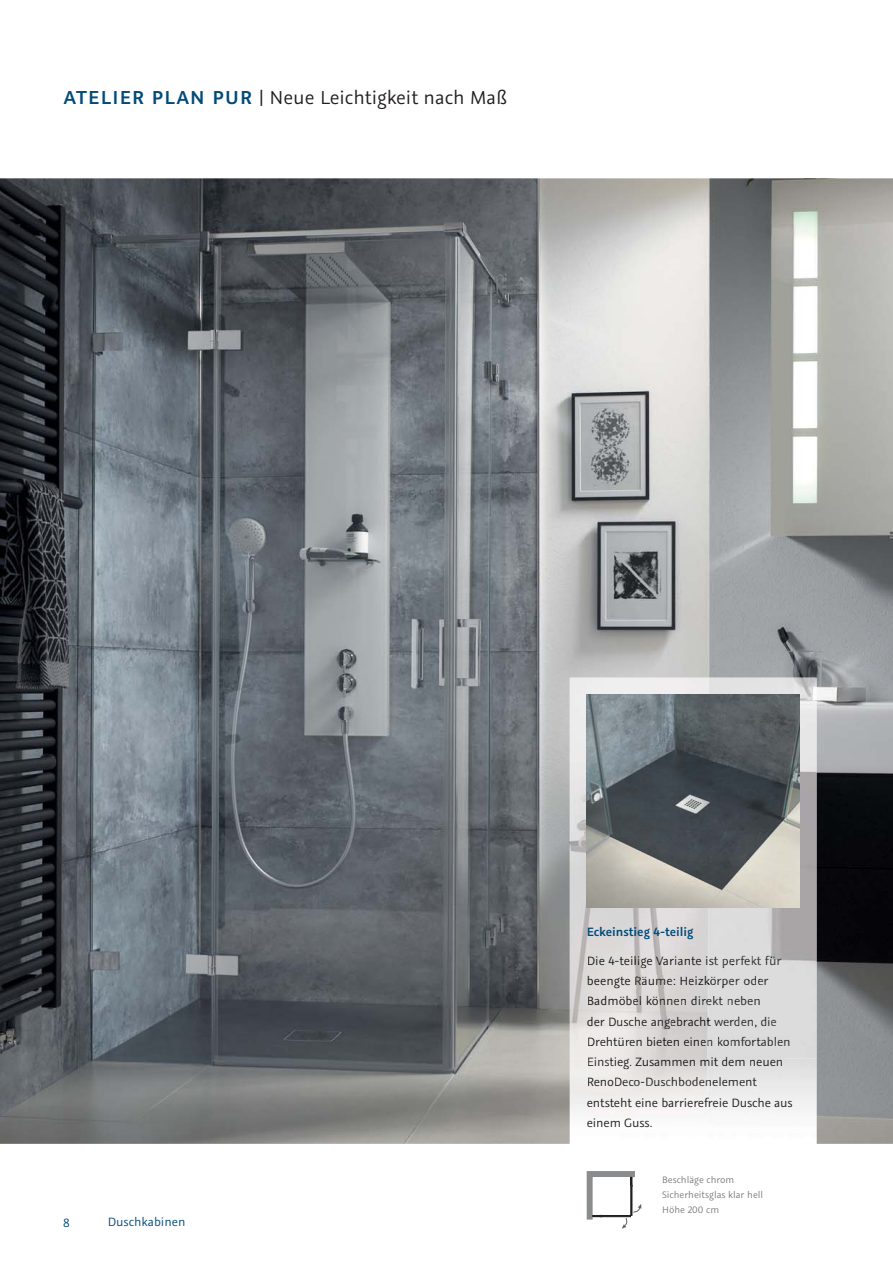
<style>
.page{position:relative;width:893px;height:1263px;background:#fff}
.page>*{position:absolute;margin:0;border:0;box-sizing:border-box;transform-origin:0 0}
.t1{font:21px "Graublau Sans";color:#231f20}
.t2{font:13.5px/20.2px "Graublau Sans";letter-spacing:-.01em;color:#1e1a1b}
.t3{font:600 13.5px/28.8px "Graublau Sans";color:#004b79}
.t4{font:13.5px "Graublau Sans";color:#004b79}
.t5{font:10.5px/14.9px "Graublau Sans";color:#7a7c7f}
.s1{font-weight:600;color:#004b79}
.s2{font-weight:400;color:#1a1718}
.s3{font-weight:400;color:#1b1718}
.s4{font-weight:400;color:#1b1819}
.s5{font-weight:400;color:#161212}
.s6{font-weight:400;color:#161213}
.s7{font-weight:400;color:#1b1719}
.s8{font-weight:400;color:#151012}
.s9{font-weight:400;color:#1a1617}
.s10{font-weight:400;color:#191617}
.s11{color:#1a1718}
.s12{color:#1b1718}
.s13{color:#1c1819}
.s14{color:#1b1819}
.s15{color:#1b1719}
.s16{color:#1a1618}
.s17{color:#191617}
.s18{color:#171212}
.s19{color:#171213}
.s20{color:#191517}
.s21{color:#1c191a}
.s22{color:#1d1a1a}
.s23{color:#191516}
.s24{color:#181516}
.s25{color:#181416}
.s26{color:#1a1719}
.s27{color:#1a1617}
.s28{color:#1d191a}
.s29{color:#1f1b1c}
.s30{color:#1d191b}
.s31{color:#201c1c}
.s32{color:#1f1c1c}
.s33{color:#201c1d}
.s34{color:#1f1c1d}
.s35{color:#221e1f}
</style>
<div class="page">
<img style="left:0;top:178px;width:893px;height:966px">
<svg style="left:587px;top:1171px;width:54px;height:58px"></svg>
<img style="left:570px;top:678px;width:246px;height:380px">
<img style="left:570px;top:1058px;width:246px;height:86px">
<img style="left:587px;top:695px;width:212px;height:212px">
<img style="left:588px;top:956px;width:193px;height:12px">
<img style="left:588px;top:976px;width:180px;height:12px">
<img style="left:588px;top:996px;width:173px;height:10px">
<img style="left:587px;top:1016px;width:190px;height:13px">
<img style="left:588px;top:1037px;width:125px;height:9px">
<img style="left:718px;top:1037px;width:72px;height:9px">
<img style="left:588px;top:1057px;width:195px;height:12px">
<div style="left:588px;top:1077px;width:169px;height:10px;background:#e9e8e7"></div>
<div style="left:587px;top:1097px;width:206px;height:10px;background:#f2f1f0"></div>
<img style="left:587px;top:1118px;width:65px;height:9px">
<h1 class="t1" style="left:64px;top:89px;width:445px"><span class="s1">ATELIER PLAN PUR</span> | Neue Leichtigkeit nach Maß</h1>
<p class="t4" style="left:63px;top:1217px;width:8px">8</p>
<p class="t4" style="left:108px;top:1216px;width:79px">Duschkabinen</p>
<p class="t3" style="left:587px;top:919px;width:196px">Eckeinstieg 4-teilig<br><span class="s2">Die 4-</span><span class="s3">te</span><span class="s4">il</span><span class="s5">i</span><span class="s6">g</span><span class="s7">e</span> <span class="s8">V</span><span class="s7">a</span><span class="s3">ri</span><span class="s2">a</span><span class="s9">n</span><span class="s10">te i</span><span class="s7">st per</span><span class="s2">fekt</span> <span class="s7">für</span></p>
<p class="t2" style="left:587px;top:972px;width:207px"><span class="s11">be</span><span class="s12">en</span><span class="s13">gt</span><span class="s14">e</span> <span class="s15">Räum</span><span class="s11">e</span><span class="s16">:</span> <span class="s17">Heizk</span><span class="s11">ör</span><span class="s15">per</span> <span class="s11">oder<br></span><span class="s12">Badm</span><span class="s13">öb</span><span class="s14">e</span><span class="s18">l</span> <span class="s12">kö</span><span class="s19">n</span><span class="s17">nen</span> <span class="s20">dire</span><span class="s15">kt neb</span><span class="s11">en<br></span><span class="s12">de</span><span class="s21">r</span> Du<span class="s22">sc</span><span class="s13">he</span> <span class="s12">a</span><span class="s11">n</span><span class="s23">ge</span><span class="s24">bra</span><span class="s25">cht</span> <span class="s26">we</span><span class="s15">rden, die<br></span>Drehtü<span class="s22">r</span><span class="s21">e</span><span class="s14">n</span> <span class="s12">bi</span><span class="s27">e</span><span class="s17">ten</span> <span class="s23">eine</span><span class="s21">n</span> <span class="s26">komf</span><span class="s15">or</span><span class="s26">ta</span><span class="s11">bl</span><span class="s26">en<br></span>Einstieg<span class="s28">.</span> <span class="s13">Zu</span><span class="s12">sa</span><span class="s17">mmen m</span><span class="s26">it</span> <span class="s15">d</span><span class="s11">em</span> <span class="s14">neuen<br></span><span class="s29">Reno</span>Deco-D<span class="s28">uschboden</span><span class="s29">e</span><span class="s30">le</span>me<span class="s30">nt </span><span class="s31">en</span><span class="s32">tsteht</span> <span class="s31">e</span><span class="s32">in</span><span class="s33">e</span> <span class="s32">ba</span><span class="s33">rriere</span><span class="s31">fr</span><span class="s34">ei</span><span class="s33">e</span> <span class="s34">Du</span><span class="s33">sc</span><span class="s34">he</span> <span class="s33">aus </span><span class="s35">einem Guss.</span></p>
<p class="t5" style="left:662px;top:1173px;width:103px">Beschläge chrom<br>Sicherheitsglas klar hell<br>Höhe 200 cm</p>
</div>
